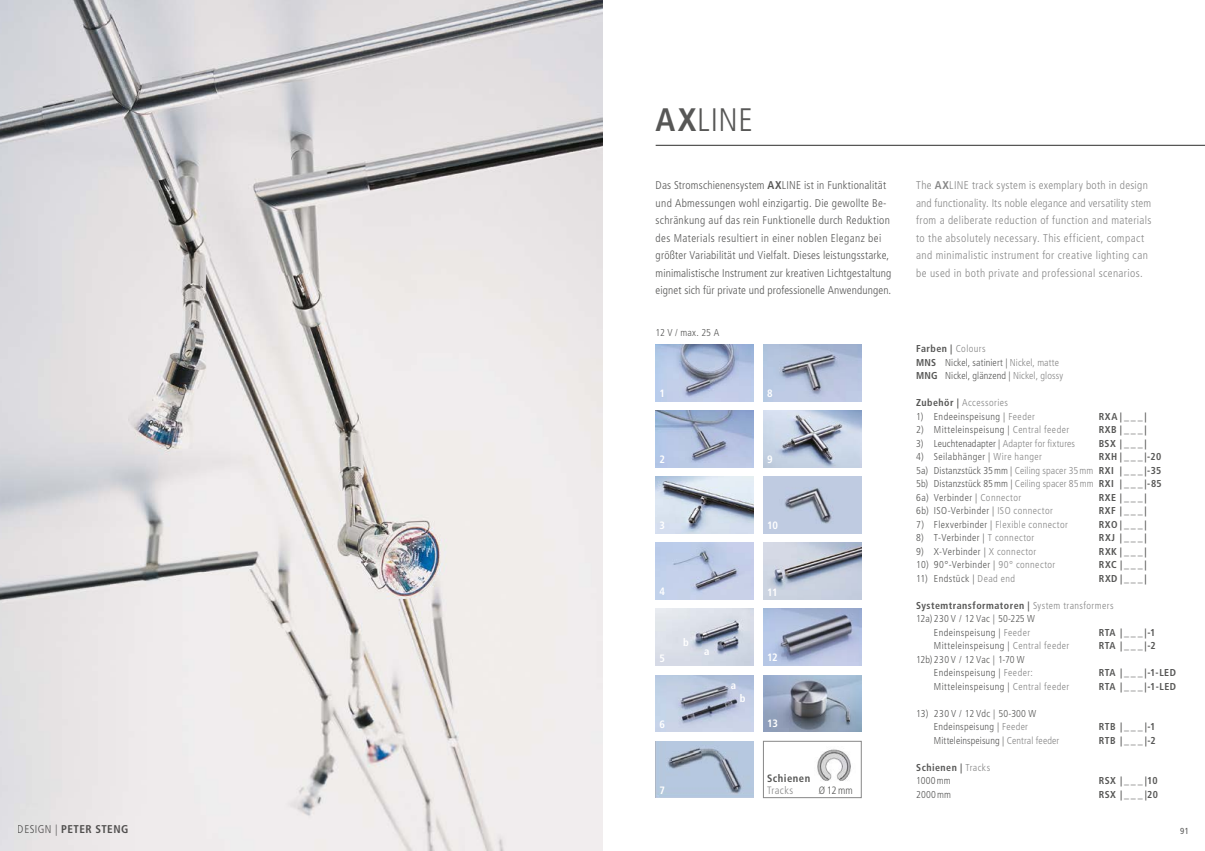
<style>
.page{position:relative;width:1205px;height:851px;background:#fff}
.page>*{position:absolute;margin:0;border:0;box-sizing:border-box;transform-origin:0 0}
.t1{font:300 condensed 32.5px "Frutiger LT Std";color:#575756}
.t2{font:300 condensed 11.25px/17.5px "Frutiger LT Std";letter-spacing:.02em;color:#575756}
.t3{font:300 condensed 11.25px/17.5px "Frutiger LT Std";letter-spacing:.035em;color:#878787}
.t4{font:700 condensed 11.25px "Frutiger LT Std";letter-spacing:.04em;color:#575756}
.t5{font:700 condensed 10.62px "Frutiger LT Std";letter-spacing:-.03em;color:#fff}
.t6{font:700 condensed 10.62px "Frutiger LT Std";letter-spacing:.045em;color:#575756}
.t7{font:300 condensed 10.62px "Frutiger LT Std";letter-spacing:.04em;color:#878787}
.t8{font:300 condensed 10.62px "Frutiger LT Std";letter-spacing:.08em;color:#575756}
.t9{font:300 condensed 10px/13.5px "Frutiger LT Std";letter-spacing:.035em;color:#575756}
.t10{font:700 condensed 10px/13.5px "Frutiger LT Std";letter-spacing:.045em;color:#575756}
.t11{font:300 condensed 10px/13.5px "Frutiger LT Std";letter-spacing:.01em;color:#575756}
.t12{font:300 condensed 10px "Frutiger LT Std";letter-spacing:.04em;color:#878787}
.t13{font:300 condensed 10px "Frutiger LT Std";letter-spacing:.005em;color:#575756}
.t14{font:condensed 8.75px "Frutiger LT Std";color:#575756}
.s1{font-weight:300}
.s2{font-weight:700}
.s3{color:#878787}
.s4{font-weight:700;color:#575756}
.s5{color:#575756}
.s6{font-weight:300;color:#878787}
</style>
<div class="page">
<img style="left:763px;top:344px;width:98px;height:57px">
<img style="left:817px;top:749px;width:34px;height:32px">
<img style="left:0;top:0;width:602px;height:850px">
<hr style="left:656px;top:145px;width:549px;height:1px;background:#575756">
<img style="left:656px;top:344px;width:98px;height:57px">
<img style="left:656px;top:410px;width:98px;height:57px">
<img style="left:656px;top:675px;width:98px;height:56px">
<div style="left:763px;top:741px;width:98px;height:56px;border:1px solid #878787"></div>
<img style="left:763px;top:542px;width:98px;height:57px">
<img style="left:763px;top:476px;width:98px;height:57px">
<img style="left:656px;top:741px;width:98px;height:56px">
<img style="left:763px;top:410px;width:98px;height:57px">
<img style="left:656px;top:608px;width:98px;height:57px">
<img style="left:656px;top:476px;width:98px;height:57px">
<img style="left:656px;top:542px;width:98px;height:57px">
<img style="left:763px;top:675px;width:98px;height:56px">
<img style="left:763px;top:608px;width:98px;height:57px">
<p class="t4" style="left:18px;top:822px;width:112px"><span class="s1">DESIGN |</span> PETER STENG</p>
<h1 class="t1" style="left:656px;top:101px;width:99px"><span class="s2">AX</span>LINE</h1>
<p class="t2" style="left:656px;top:177px;width:237px">Das Stromschienensystem <span class="s2">AX</span>LINE ist in Funktionalität und Abmessungen wohl einzigartig. Die gewollte Be&shy;schränkung auf das rein Funktionelle durch Reduktion des Materials resultiert in einer noblen Eleganz bei größter Variabilität und Vielfalt. Dieses leistungsstarke, minimalistische Instrument zur kreativen Lichtgestaltung eignet sich für private und professionelle Anwendungen.</p>
<p class="t3" style="left:916px;top:177px;width:237px">The <span class="s2">AX</span>LINE track system is exemplary both in design and functionality. Its noble elegance and versatility stem from a deliberate reduction of function and materials to the absolutely necessary. This efficient, compact and minimalistic instrument for creative lighting can be used in both private and professional scenarios.</p>
<p class="t9" style="left:656px;top:325px;width:65px">12 V / max. 25 A</p>
<p class="t5" style="left:659px;top:387px;width:7px">1</p>
<p class="t5" style="left:659px;top:453px;width:7px">2</p>
<p class="t5" style="left:767px;top:387px;width:7px">8</p>
<p class="t5" style="left:767px;top:453px;width:7px">9</p>
<p class="t11" style="left:916px;top:342px;width:149px"><span class="s2">Farben |</span> <span class="s3">Colours<br></span><span class="s2">MNS</span> Nickel, satiniert | <span class="s3">Nickel, matte<br></span><span class="s2">MNG</span> Nickel, glänzend | <span class="s3">Nickel, glossy</span></p>
<p class="t12" style="left:916px;top:397px;width:93px"><span class="s4">Zubehör |</span> Accessories</p>
<p class="t9" style="left:916px;top:409px;width:120px">1) Endeeinspeisung | <span class="s3">Feeder</span></p>
<p class="t10" style="left:1098px;top:409px;width:50px">RXA|___|</p>
<p class="t9" style="left:916px;top:423px;width:155px">2) Mitteleinspeisung | <span class="s3">Central feeder</span></p>
<p class="t10" style="left:1098px;top:423px;width:50px">RXB |___|</p>
<p class="t11" style="left:916px;top:436px;width:160px">3) Leuchtenadapter | <span class="s3">Adapter for fixtures</span></p>
<p class="t10" style="left:1098px;top:436px;width:50px">BSX |___|</p>
<p class="t9" style="left:916px;top:450px;width:127px">4) Seilabhänger | <span class="s3">Wire hanger</span></p>
<p class="t9" style="left:916px;top:450px;width:247px;text-align:justify;text-indent:182px"><span class="s2">RXH |___|-20<br></span>5a) Distanzstück 35mm | <span class="s3">Ceiling spacer 35mm</span> <span class="s2">RXI | _ _ _ |-35<br></span>5b) Distanzstück 85mm | <span class="s3">Ceiling spacer 85mm</span> <span class="s2">RXI | _ _ _ |-85<br></span>6a) Verbinder | <span class="s3">Connector</span></p>
<p class="t10" style="left:1098px;top:490px;width:50px">RXE |___|</p>
<p class="t5" style="left:659px;top:519px;width:7px">3</p>
<p class="t5" style="left:767px;top:519px;width:13px">10</p>
<p class="t5" style="left:659px;top:585px;width:7px">4</p>
<p class="t5" style="left:767px;top:585px;width:12px">11</p>
<p class="t5" style="left:683px;top:636px;width:7px">b</p>
<p class="t5" style="left:659px;top:651px;width:7px">5</p>
<p class="t5" style="left:704px;top:645px;width:7px">a</p>
<p class="t5" style="left:767px;top:651px;width:12px">12</p>
<p class="t9" style="left:916px;top:504px;width:138px">6b) ISO-Verbinder | <span class="s3">ISO connector</span></p>
<p class="t10" style="left:1098px;top:504px;width:50px">RXF |___|</p>
<p class="t12" style="left:916px;top:518px;width:153px"><span class="s5">7) Flexverbinder |</span> Flexible connector</p>
<p class="t10" style="left:1098px;top:517px;width:50px">RXO|___|</p>
<p class="t9" style="left:916px;top:531px;width:120px">8) T-Verbinder | <span class="s3">T connector</span></p>
<p class="t10" style="left:1098px;top:531px;width:50px">RXJ |___|</p>
<p class="t9" style="left:916px;top:544px;width:122px">9) X-Verbinder | <span class="s3">X connector</span></p>
<p class="t10" style="left:1098px;top:544px;width:50px">RXK |___|</p>
<p class="t9" style="left:916px;top:558px;width:141px">10) 90°-Verbinder | <span class="s3">90° connector</span></p>
<p class="t10" style="left:1098px;top:558px;width:50px">RXC |___|</p>
<p class="t9" style="left:916px;top:571px;width:100px">11) Endstück | <span class="s3">Dead end</span></p>
<p class="t10" style="left:1098px;top:571px;width:50px">RXD|___|</p>
<p class="t10" style="left:916px;top:598px;width:199px">Systemtransformatoren | <span class="s6">System transformers</span></p>
<p class="t13" style="left:916px;top:613px;width:120px">12a) 230 V / 12 Vac | 50-225 W</p>
<p class="t9" style="left:934px;top:625px;width:98px">Endeinspeisung | <span class="s3">Feeder</span></p>
<p class="t10" style="left:1098px;top:625px;width:58px">RTA |___|-1</p>
<p class="t9" style="left:934px;top:639px;width:137px">Mitteleinspeisung | <span class="s3">Central feeder</span></p>
<p class="t10" style="left:1098px;top:639px;width:58px">RTA |___|-2</p>
<p class="t9" style="left:934px;top:652px;width:101px;text-indent:-18px">12b) 230 V / 12 Vac | 1-70 W<br>Endeinspeisung | <span class="s3">Feeder:</span></p>
<p class="t10" style="left:1098px;top:666px;width:79px">RTA | _ _ _ |-1-LED</p>
<p class="t5" style="left:659px;top:717px;width:7px">6</p>
<p class="t5" style="left:731px;top:678px;width:7px">a</p>
<p class="t5" style="left:740px;top:692px;width:7px">b</p>
<p class="t5" style="left:767px;top:717px;width:12px">13</p>
<p class="t9" style="left:934px;top:679px;width:137px">Mitteleinspeisung | <span class="s3">Central feeder</span></p>
<p class="t10" style="left:1099px;top:679px;width:79px">RTA | _ _ _ |-1-LED</p>
<p class="t9" style="left:934px;top:706px;width:104px;text-indent:-18px">13) 230 V / 12 Vdc | 50-300 W<br>Endeinspeisung | <span class="s3">Feeder</span></p>
<p class="t10" style="left:1099px;top:720px;width:58px">RTB |___|-1</p>
<p class="t5" style="left:659px;top:783px;width:7px">7</p>
<p class="t6" style="left:767px;top:772px;width:45px">Schienen</p>
<p class="t7" style="left:767px;top:784px;width:28px">Tracks</p>
<p class="t8" style="left:819px;top:784px;width:36px">Ø12mm</p>
<p class="t11" style="left:934px;top:733px;width:127px">Mitteleinspeisung | <span class="s3">Central feeder</span></p>
<p class="t10" style="left:1099px;top:733px;width:58px">RTB |___|-2</p>
<p class="t10" style="left:916px;top:760px;width:76px">Schienen | <span class="s6">Tracks<br></span><span class="s1">1000mm</span></p>
<p class="t10" style="left:1099px;top:774px;width:60px">RSX |___|10</p>
<p class="t9" style="left:916px;top:787px;width:36px">2000mm</p>
<p class="t10" style="left:1099px;top:787px;width:61px">RSX |___|20</p>
<p class="t14" style="left:1180px;top:825px;width:10px">91</p>
</div>
